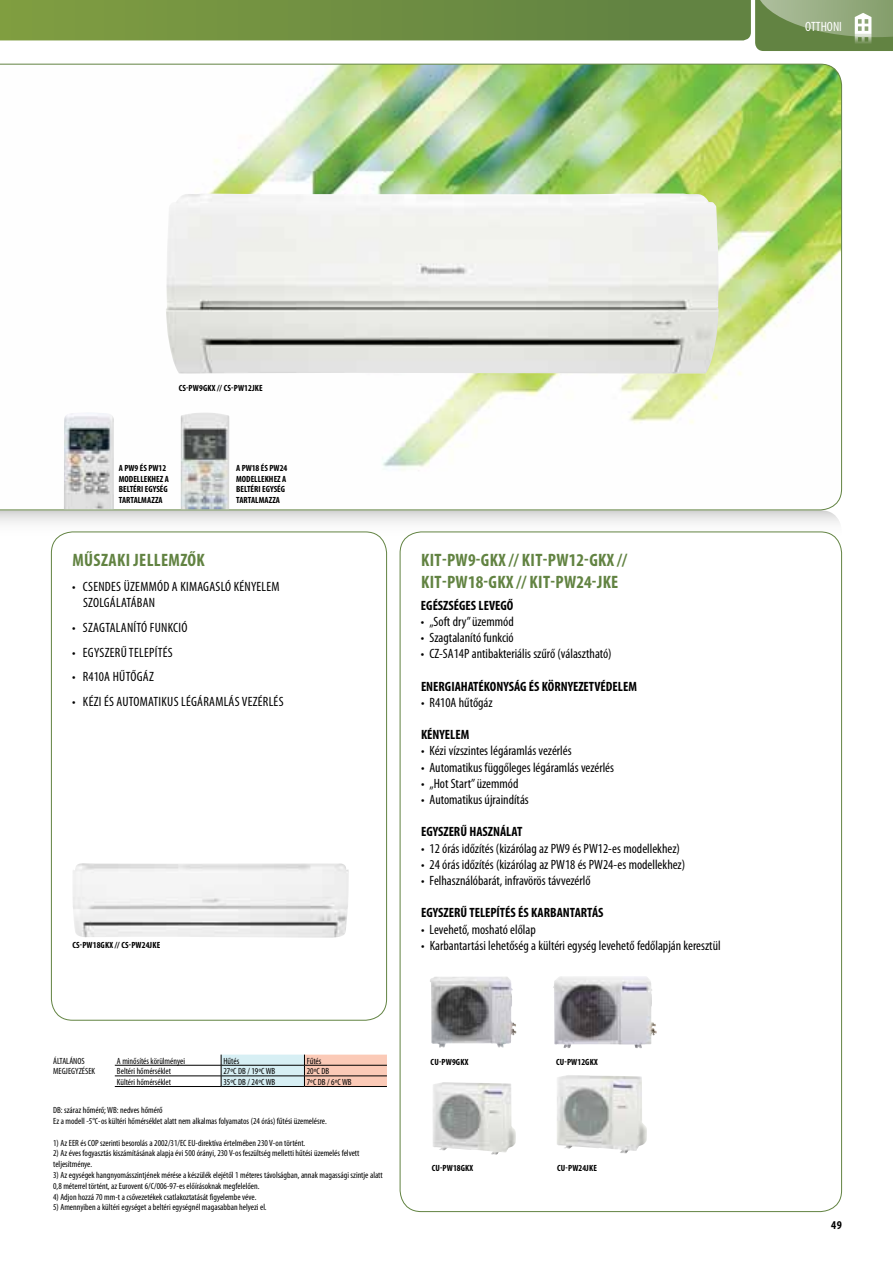
<style>
.page{position:relative;width:893px;height:1263px;background:#fff}
.page>*{position:absolute;margin:0;border:0;box-sizing:border-box;transform-origin:0 0}
.t1{font:700 condensed 18px/21.6px "Myriad Pro";letter-spacing:.02em;color:#628342}
.t2{font:condensed 13.5px "Myriad Pro";color:#000}
.t3{font:condensed 13.5px/16.2px "Myriad Pro";letter-spacing:.02em;color:#000}
.t4{font:700 condensed 13.5px "Myriad Pro";color:#000}
.t5{font:condensed 13.5px "Myriad Pro";color:#fff}
.t6{font:700 condensed 12px "Myriad Pro";color:#000}
.t7{font:condensed 9px/10.8px "Myriad Pro";color:#000}
.t8{font:700 condensed 9px/10.8px "Myriad Pro";letter-spacing:.005em;color:#000}
</style>
<div class="page">
<svg style="left:0;top:510px;width:842px;height:43px"></svg>
<img style="left:0;top:64px;width:842px;height:446px">
<img style="left:181px;top:412px;width:48px;height:97px">
<img style="left:64px;top:412px;width:50px;height:97px">
<div style="left:51px;top:532px;width:336px;height:488px;background:#fff;border-radius:21px"></div>
<hr style="left:115px;top:1065px;width:106px;height:1px;background:#000">
<hr style="left:115px;top:1075px;width:106px;height:1px;background:#000">
<svg style="left:221px;top:1054px;width:166px;height:32px;background:#d8cdc6"></svg>
<hr style="left:115px;top:1086px;width:106px;height:1px;background:#000">
<hr style="left:221px;top:1086px;width:83px;height:1px;background:#000">
<hr style="left:304px;top:1086px;width:83px;height:1px;background:#000">
<img style="left:73px;top:863px;width:276px;height:75px">
<img style="left:166px;top:193px;width:553px;height:181px">
<div style="left:400px;top:532px;width:442px;height:679px;background:#fff;border-radius:21px"></div>
<img style="left:553px;top:976px;width:104px;height:72px">
<img style="left:433px;top:1082px;width:83px;height:73px">
<img style="left:557px;top:1075px;width:90px;height:78px">
<img style="left:430px;top:976px;width:86px;height:72px">
<svg style="left:0;top:0;width:751px;height:41px;background:#708f44"></svg>
<svg style="left:755px;top:0;width:138px;height:51px;background:#839d6a"></svg>
<h2 class="t5" style="left:805px;top:19px;width:38px">OTTHONI</h2>
<p class="t8" style="left:179px;top:383px;width:86px">CS-PW9GKX // CS-PW12JKE</p>
<p class="t8" style="left:119px;top:462px;width:52px">A PW9 és PW12<br>MODELLEKHEZ A<br>BELTÉRI EGYSÉG<br>TARTALMAZZA</p>
<p class="t8" style="left:236px;top:462px;width:53px">A PW18 ÉS PW24<br>MODELLEKHEZ A<br>BELTÉRI EGYSÉG<br>TARTALMAZZA</p>
<h1 class="t1" style="left:72px;top:549px;width:134px">MŰSZAKI JELLEMZŐK</h1>
<h2 class="t3" style="left:83px;top:578px;width:198px;text-indent:-11px">• CSENDES ÜZEMMÓD A KIMAGASLÓ KÉNYELEM<br>SZOLGÁLATÁBAN</h2>
<h2 class="t3" style="left:72px;top:619px;width:117px">• SZAGTALANÍTÓ FUNKCIÓ</h2>
<h2 class="t3" style="left:72px;top:644px;width:102px">• EGYSZERŰ TELEPÍTÉS</h2>
<h2 class="t2" style="left:72px;top:669px;width:83px">• R410A HŰTŐGÁZ</h2>
<h2 class="t3" style="left:72px;top:693px;width:213px">• KÉZI ÉS AUTOMATIKUS LÉGÁRAMLÁS VEZÉRLÉS</h2>
<p class="t8" style="left:72px;top:940px;width:89px">CS-PW18GKX // CS-PW24JKE</p>
<h1 class="t1" style="left:421px;top:549px;width:208px">KIT-PW9-GKX // KIT-PW12-GKX //<br>KIT-PW18-GKX // KIT-PW24-JKE</h1>
<h2 class="t4" style="left:421px;top:597px;width:94px">EGÉSZSÉGES LEVEGŐ</h2>
<h2 class="t2" style="left:421px;top:613px;width:94px">• „Soft dry”üzemmód</h2>
<h2 class="t2" style="left:421px;top:629px;width:94px">• Szagtalanító funkció</h2>
<h2 class="t2" style="left:421px;top:645px;width:192px">• CZ-SA14P antibakteriális szűrő (választható)</h2>
<h2 class="t4" style="left:421px;top:678px;width:217px">ENERGIAHATÉKONYSÁG ÉS KÖRNYEZETVÉDELEM</h2>
<h2 class="t2" style="left:421px;top:694px;width:73px">• R410A hűtőgáz</h2>
<h2 class="t4" style="left:421px;top:726px;width:50px">KÉNYELEM</h2>
<h2 class="t2" style="left:421px;top:743px;width:152px">• Kézi vízszintes légáramlás vezérlés</h2>
<h2 class="t2" style="left:421px;top:759px;width:195px">• Automatikus függőleges légáramlás vezérlés</h2>
<h2 class="t2" style="left:421px;top:775px;width:99px">• „Hot Start”üzemmód</h2>
<h2 class="t2" style="left:421px;top:791px;width:109px">• Automatikus újraindítás</h2>
<h2 class="t4" style="left:421px;top:823px;width:103px">EGYSZERŰ HASZNÁLAT</h2>
<h2 class="t2" style="left:421px;top:840px;width:260px">• 12 órás időzítés (kizárólag az PW9 és PW12-es modellekhez)</h2>
<h2 class="t2" style="left:421px;top:856px;width:266px">• 24 órás időzítés (kizárólag az PW18 és PW24-es modellekhez)</h2>
<h2 class="t2" style="left:421px;top:872px;width:171px">• Felhasználóbarát, infravörös távvezérlő</h2>
<h2 class="t4" style="left:421px;top:904px;width:184px">EGYSZERŰ TELEPÍTÉS ÉS KARBANTARTÁS</h2>
<h2 class="t2" style="left:421px;top:921px;width:116px">• Levehető, mosható előlap</h2>
<h2 class="t2" style="left:421px;top:937px;width:301px">• Karbantartási lehetőség a kültéri egység levehető fedőlapján keresztül</h2>
<p class="t7" style="left:53px;top:1055px;width:44px">ÁLTALÁNOS<br>MEGJEGYZÉSEK</p>
<p class="t7" style="left:117px;top:1055px;width:70px">A minősítés körülményei</p>
<p class="t7" style="left:223px;top:1055px;width:17px">Hűtés</p>
<p class="t7" style="left:307px;top:1055px;width:16px">Fűtés</p>
<p class="t7" style="left:117px;top:1066px;width:56px">Beltéri hőmérséklet</p>
<p class="t7" style="left:223px;top:1066px;width:53px">27ºC DB / 19ºC WB</p>
<p class="t7" style="left:307px;top:1066px;width:24px">20ºC DB</p>
<p class="t7" style="left:117px;top:1076px;width:56px">Kültéri hőmérséklet</p>
<p class="t7" style="left:223px;top:1076px;width:53px">35ºC DB / 24ºC WB</p>
<p class="t7" style="left:307px;top:1076px;width:46px">7ºC DB / 6ºC WB</p>
<p class="t7" style="left:53px;top:1105px;width:275px">DB: száraz hőmérő; WB: nedves hőmérő<br>Ez a modell -5°C-os kültéri hőmérséklet alatt nem alkalmas folyamatos (24 órás) fűtési üzemelésre.</p>
<p class="t7" style="left:53px;top:1137px;width:254px">1) Az EER és COP szerinti besorolás a 2002/31/EC EU-direktíva értelmében 230 V-on történt.</p>
<p class="t7" style="left:53px;top:1148px;width:308px">2) Az éves fogyasztás kiszámításának alapja évi 500 órányi, 230 V-os feszültség melletti hűtési üzemelés felvett teljesítménye.</p>
<p class="t7" style="left:53px;top:1169px;width:331px">3) Az egységek hangnyomásszintjének mérése a készülék elejétől 1 méteres távolságban, annak magassági szintje alatt<br>0,8 méterrel történt, az Eurovent 6/C/006-97-es előírásoknak megfelelően.</p>
<p class="t7" style="left:53px;top:1191px;width:205px">4) Adjon hozzá 70 mm-t a csővezetékek csatlakoztatását figyelembe véve.</p>
<p class="t7" style="left:53px;top:1202px;width:215px">5) Amennyiben a kültéri egységet a beltéri egységnél magasabban helyezi el.</p>
<p class="t8" style="left:431px;top:1056px;width:39px">CU-PW9GKX</p>
<p class="t8" style="left:556px;top:1056px;width:43px">CU-PW12GKX</p>
<p class="t8" style="left:432px;top:1163px;width:43px">CU-PW18GKX</p>
<p class="t8" style="left:557px;top:1163px;width:41px">CU-PW24JKE</p>
<h3 class="t6" style="left:831px;top:1218px;width:12px">49</h3>
</div>
